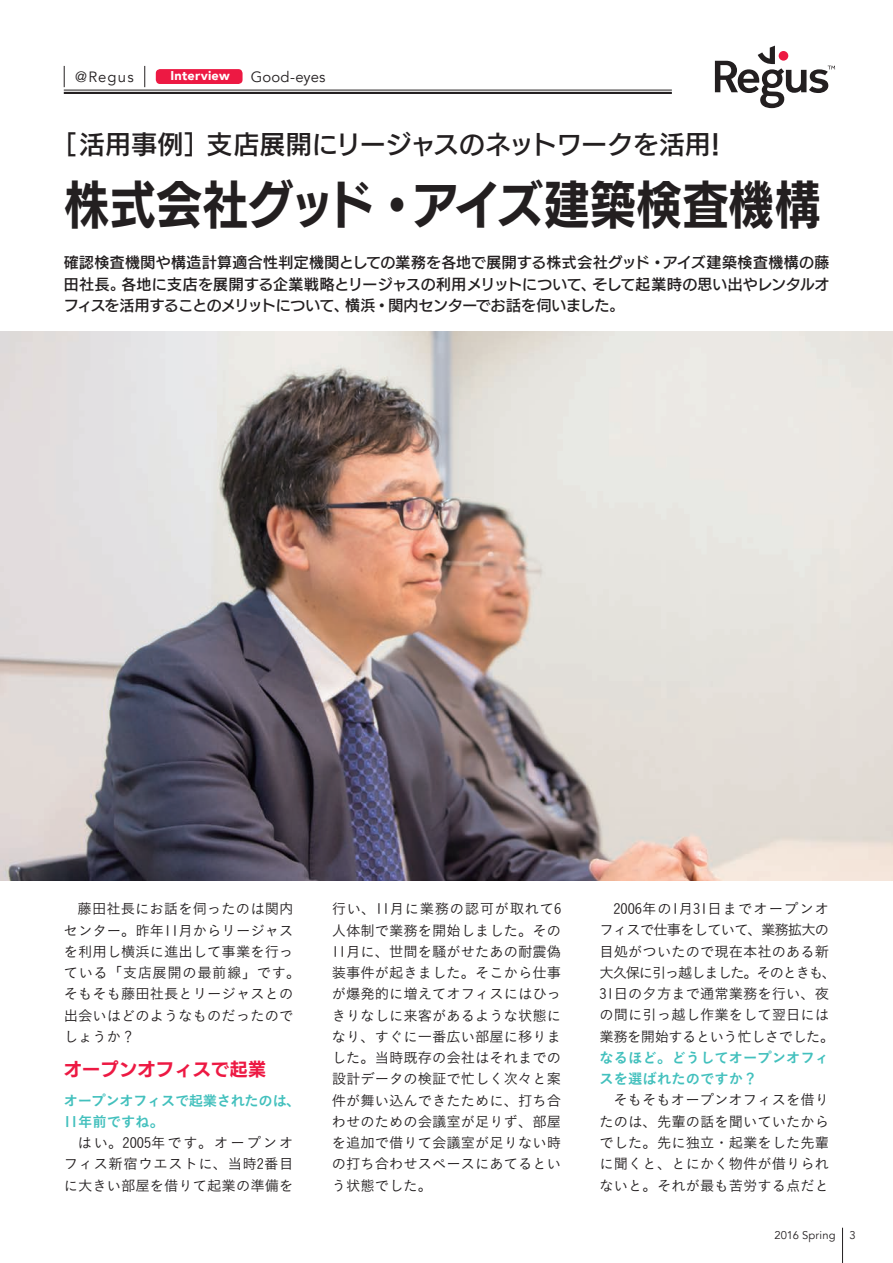
<style>
.page{position:relative;width:893px;height:1263px;background:#fff}
.page>*{position:absolute;margin:0;border:0;box-sizing:border-box;transform-origin:0 0}
.t1{font:51px "New Rodin Pro B";color:#231f20;scale:.9 1}
.t2{font:25.5px "New Rodin Pro DB";letter-spacing:.01em;color:#231f20}
.t3{font:18px "New Rodin Pro B";letter-spacing:.02em;color:#ed1943}
.t4{font:14.85px/21.3px "New Rodin Pro DB";letter-spacing:-.02em;color:#231f20;text-align:justify}
.t5{font:14.85px "Avenir";letter-spacing:.01em;color:#231f20}
.t6{font:14.4px/21.3px "Koburina Go Std N W3";color:#231f20;text-align:justify}
.t7{font:14.4px/21.3px "Koburina Go Std N W6";color:#42c0bd}
.t8{font:14.4px/21.3px "Koburina Go Std N W6";letter-spacing:-.03em;color:#42c0bd}
.t9{font:900 12.75px "Avenir";letter-spacing:.02em;color:#fff}
.t10{font:11.25px "Avenir";letter-spacing:.015em;color:#231f20}
</style>
<div class="page">
<hr style="left:64px;top:90px;width:608px;height:1px;background:#231f20">
<hr style="left:64px;top:92px;width:608px;height:2px;background:#231f20">
<svg style="left:715px;top:46px;width:120px;height:62px"></svg>
<svg style="left:64px;top:66px;width:1px;height:21px"></svg>
<svg style="left:144px;top:66px;width:1px;height:21px"></svg>
<div style="left:156px;top:69px;width:87px;height:15px;background:#ed1943;border-radius:4px"></div>
<hr style="left:842px;top:1228px;width:1px;height:35px;background:#231f20">
<img style="left:0;top:332px;width:893px;height:548px">
<p class="t5" style="left:75px;top:68px;width:60px">@Regus</p>
<p class="t9" style="left:171px;top:65px;width:61px">Interview</p>
<p class="t5" style="left:251px;top:68px;width:76px">Good-eyes</p>
<h2 class="t2" style="left:51px;top:123px;width:679px">［活用事例］支店展開にリージャスのネットワークを活用！</h2>
<h1 class="t1" style="left:64px;top:160px;width:842px">株式会社グッド・アイズ建築検査機構</h1>
<p class="t4" style="left:64px;top:251px;width:767px">確認検査機関や構造計算適合性判定機関としての業務を各地で展開する株式会社グッド・アイズ建築検査機構の藤田社長。各地に支店を展開する企業戦略とリージャスの利用メリットについて、そして起業時の思い出やレンタルオフィスを活用することのメリットについて、横浜・関内センターでお話を伺いました。</p>
<p class="t6" style="left:64px;top:898px;width:238px;text-align:left;text-indent:14px">藤田社長にお話を伺ったのは関内センター。昨年11月からリージャスを利用し横浜に進出して事業を行っている「支店展開の最前線」です。そもそも藤田社長とリージャスとの出会いはどのようなものだったのでしょうか？</p>
<p class="t3" style="left:64px;top:1053px;width:204px">オープンオフィスで起業</p>
<p class="t8" style="left:64px;top:1090px;width:238px">オープンオフィスで起業されたのは、<br>11年前ですね。</p>
<p class="t6" style="left:64px;top:1132px;width:231px;text-indent:14px">はい。2005年です。オープンオフィス新宿ウエストに、当時2番目に大きい部屋を借りて起業の準備を</p>
<p class="t6" style="left:332px;top:898px;width:231px">行い、11月に業務の認可が取れて6人体制で業務を開始しました。その11月に、世間を騒がせたあの耐震偽装事件が起きました。そこから仕事が爆発的に増えてオフィスにはひっきりなしに来客があるような状態になり、すぐに一番広い部屋に移りました。当時既存の会社はそれまでの設計データの検証で忙しく次々と案件が舞い込んできたために、打ち合わせのための会議室が足りず、部屋を追加で借りて会議室が足りない時の打ち合わせスペースにあてるという状態でした。</p>
<p class="t6" style="left:600px;top:898px;width:238px;text-align:center">2006年の1月31日までオープンオ<br>フィスで仕事をしていて、業務拡大の目処がついたので現在本社のある新大久保に引っ越しました。そのときも、<br>31日の夕方まで通常業務を行い、夜の間に引っ越し作業をして翌日には業務を開始するという忙しさでした。</p>
<p class="t7" style="left:600px;top:1047px;width:231px">なるほど。どうしてオープンオフィスを選ばれたのですか？</p>
<p class="t6" style="left:600px;top:1089px;width:231px;text-indent:14px">そもそもオープンオフィスを借りたのは、先輩の話を聞いていたからでした。先に独立・起業をした先輩に聞くと、とにかく物件が借りられないと。それが最も苦労する点だと</p>
<p class="t10" style="left:774px;top:1228px;width:83px">2016 Spring 3</p>
</div>
